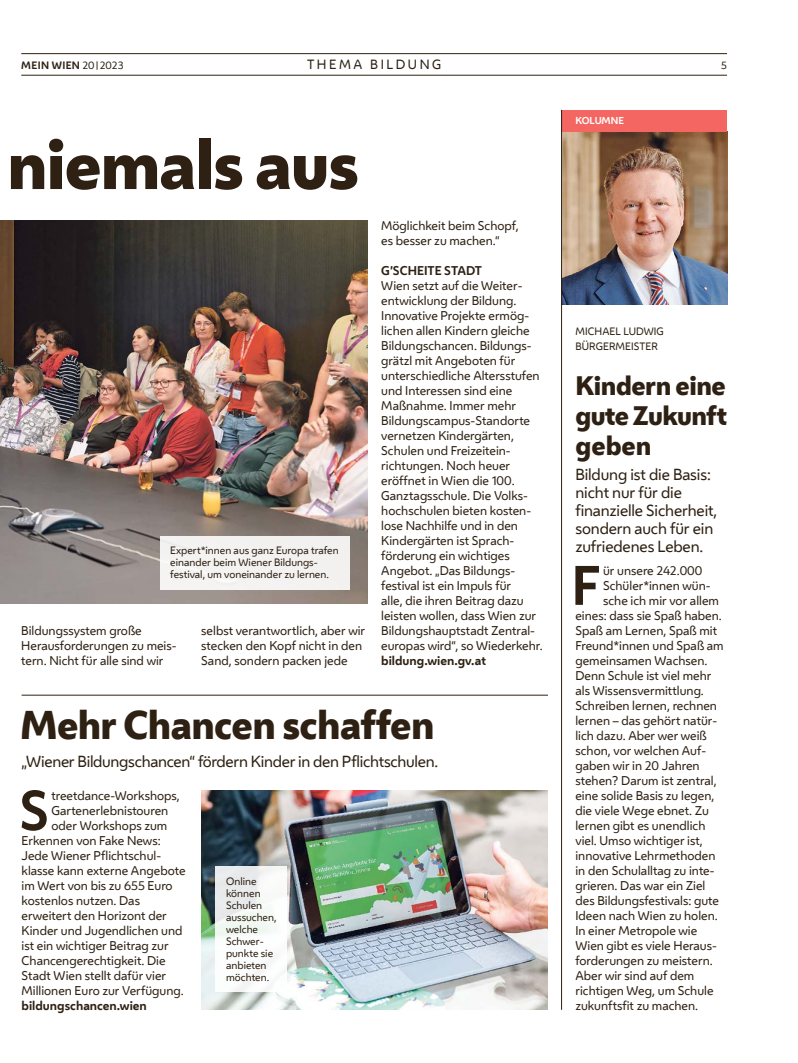
<style>
.page{position:relative;width:798px;height:1063px;background:#fff}
.page>*{position:absolute;margin:0;border:0;box-sizing:border-box;transform-origin:0 0}
.t1{font:800 65px "Wiener Melange";letter-spacing:-.02em;color:#2e2113}
.FT_FT_Initial3{font:700 51.88px "Wiener Melange";color:#2e2113}
.HL_Header_24pt{font:800 37.5px "Wiener Melange";letter-spacing:-.015em;color:#2e2113}
.HL_Header_20pt{font:800 25px/30px "Wiener Melange";letter-spacing:-.02em;color:#2e2113;text-align:justify}
.HL_VS_12pt{font:15px/18px "Wiener Melange";letter-spacing:-.01em;color:#2e2113}
.t2{font:12.5px "Wiener Melange";color:#2e2113}
.FT_FT_Initial3-2{font:11.88px "Wiener Melange";color:#2e2113}
.FT_FT{font:11.88px/15px "Wiener Melange";color:#2e2113}
.FT_FT-2{font:700 11.88px "Wiener Melange";color:#2e2113}
.FT_FT_Info_bold{font:700 11.88px "Wiener Melange";color:#2e2113}
.FT_Zwischentitel{font:700 11.88px "Wiener Melange";color:#2e2113}
.FT_Bildunterschrift{font:10px/12px "Wiener Melange";color:#2e2113}
.Spalte_Infobox_Spalte_Header_UeZ{font:10px/15px "Wiener Melange";letter-spacing:.01em;color:#2e2113}
.t3{font:700 10px "Wiener Melange";letter-spacing:.035em;color:#2e2113}
.Spalte_Infobox_Spalte_Markerl{font:700 9.38px "Wiener Melange";letter-spacing:-.005em;color:#fff}
.s1{font-weight:400}
.s2{font-weight:400;font-size:7.5px}
</style>
<div class="page">
<hr style="left:21px;top:75px;width:705px;height:1px;background:#2e2113">
<hr style="left:21px;top:53px;width:705px;height:1px;background:#2e2113">
<img style="left:0;top:220px;width:367px;height:384px">
<img style="left:562px;top:132px;width:164px;height:173px">
<div style="left:561px;top:110px;width:165px;height:22px;background:#f46661"></div>
<hr style="left:561px;top:110px;width:1px;height:900px;background:#2e2113">
<div style="left:159px;top:536px;width:190px;height:53px;background:#f3f2f1"></div>
<hr style="left:22px;top:695px;width:525px;height:1px;background:#2e2113">
<img style="left:201px;top:791px;width:346px;height:219px">
<div style="left:215px;top:867px;width:72px;height:125px;background:linear-gradient(to right,#eff2f2,#fbfcfb)"></div>
<p class="t3" style="left:21px;top:57px;width:104px">MEIN WIEN <span class="s1">20</span><span class="s2">|</span><span class="s1">2023</span></p>
<p class="t2" style="left:307px;top:55px;width:22px">Thema</p>
<p class="t2" style="left:370px;top:55px;width:22px">Bildung</p>
<p class="FT_Bildunterschrift" style="left:721px;top:59px;width:7px">5</p>
<h1 class="t1" style="left:7px;top:120px;width:353px">niemals aus</h1>
<p class="FT_Bildunterschrift" style="left:170px;top:544px;width:170px">Expert*innen aus ganz Europa trafen einander beim Wiener Bildungs&shy;festival, um voneinander zu lernen.</p>
<p class="FT_FT" style="left:21px;top:622px;width:157px">Bildungssystem große<br>Herausforderungen zu meis&shy;tern. Nicht für alle sind wir</p>
<p class="FT_FT" style="left:201px;top:622px;width:165px">selbst verantwortlich, aber wir stecken den Kopf nicht in den<br>Sand, sondern packen jede</p>
<p class="FT_FT" style="left:381px;top:217px;width:139px">Möglichkeit beim Schopf, es besser zu machen.“</p>
<p class="FT_Zwischentitel" style="left:381px;top:260px;width:102px">G’SCHEITE STADT</p>
<p class="FT_FT" style="left:381px;top:277px;width:163px">Wien setzt auf die Weiter&shy;entwicklung der Bildung.<br>Innovative Projekte ermög&shy;lichen allen Kindern gleiche<br>Bildungschancen. Bildungs&shy;grätzl mit Angeboten für unterschiedliche Altersstufen und Interessen sind eine<br>Maßnahme. Immer mehr<br>Bildungscampus-Standorte vernetzen Kindergärten,<br>Schulen und Freizeitein&shy;richtungen. Noch heuer eröffnet in Wien die 100.<br>Ganztagsschule. Die Volks&shy;hochschulen bieten kosten&shy;lose Nachhilfe und in den<br>Kindergärten ist Sprach&shy;förderung ein wichtiges<br>Angebot. „Das Bildungs&shy;festival ist ein Impuls für<br>alle, die ihren Beitrag dazu leisten wollen, dass Wien zur<br>Bildungshauptstadt Zentral&shy;europas wird“, so Wiederkehr.</p>
<p class="FT_FT_Info_bold" style="left:381px;top:650px;width:106px">bildung.wien.gv.at</p>
<h1 class="HL_Header_24pt" style="left:20px;top:699px;width:415px">Mehr Chancen schaffen</h1>
<p class="HL_VS_12pt" style="left:22px;top:751px;width:418px">„Wiener Bildungschancen“ fördern Kinder in den Pflichtschulen.</p>
<p class="FT_FT_Initial3" style="left:19px;top:767px;width:31px">S</p>
<p class="FT_FT_Initial3-2" style="left:51px;top:786px;width:130px">treetdance-Workshops,</p>
<p class="FT_FT_Initial3-2" style="left:51px;top:801px;width:118px">Gartenerlebnistouren</p>
<p class="FT_FT_Initial3-2" style="left:51px;top:816px;width:117px">oder Workshops zum</p>
<p class="FT_FT_Initial3-2" style="left:22px;top:831px;width:141px">Erkennen von Fake News:</p>
<p class="FT_FT_Initial3-2" style="left:22px;top:846px;width:141px">Jede Wiener Pflichtschul-</p>
<p class="FT_FT_Initial3-2" style="left:22px;top:861px;width:165px">klasse kann externe Angebote</p>
<p class="FT_FT_Initial3-2" style="left:22px;top:876px;width:152px">im Wert von bis zu 655 Euro</p>
<p class="FT_FT_Initial3-2" style="left:22px;top:891px;width:120px">kostenlos nutzen. Das</p>
<p class="FT_FT_Initial3-2" style="left:22px;top:906px;width:147px">erweitert den Horizont der</p>
<p class="FT_FT_Initial3-2" style="left:22px;top:921px;width:162px">Kinder und Jugendlichen und</p>
<p class="FT_FT_Initial3-2" style="left:22px;top:936px;width:148px">ist ein wichtiger Beitrag zur</p>
<p class="FT_FT_Initial3-2" style="left:22px;top:951px;width:145px">Chancengerechtigkeit. Die</p>
<p class="FT_FT_Initial3-2" style="left:22px;top:966px;width:146px">Stadt Wien stellt dafür vier</p>
<p class="FT_FT_Initial3-2" style="left:22px;top:981px;width:164px">Millionen Euro zur Verfügung.</p>
<p class="FT_FT-2" style="left:22px;top:995px;width:127px">bildungschancen.wien</p>
<p class="FT_Bildunterschrift" style="left:226px;top:875px;width:52px">Online können<br>Schulen aussuchen, welche<br>Schwer&shy;punkte sie anbieten möchten.</p>
<h1 class="Spalte_Infobox_Spalte_Markerl" style="left:575px;top:113px;width:50px">KOLUMNE</h1>
<p class="Spalte_Infobox_Spalte_Header_UeZ" style="left:575px;top:323px;width:90px">MICHAEL LUDWIG<br>BÜRGERMEISTER</p>
<h1 class="HL_Header_20pt" style="left:575px;top:371px;width:153px">Kindern eine gute Zukunft geben</h1>
<p class="HL_VS_12pt" style="left:575px;top:465px;width:143px">Bildung ist die Basis: nicht nur für die finanzielle Sicherheit, sondern auch für ein zufriedenes Leben.</p>
<p class="FT_FT_Initial3" style="left:571px;top:542px;width:30px">F</p>
<p class="FT_FT_Initial3-2" style="left:602px;top:561px;width:101px">ür unsere 242.000</p>
<p class="FT_FT_Initial3-2" style="left:602px;top:576px;width:109px">Schüler*innen wün-</p>
<p class="FT_FT_Initial3-2" style="left:602px;top:591px;width:117px">sche ich mir vor allem</p>
<p class="FT_FT_Initial3-2" style="left:575px;top:606px;width:148px">eines: dass sie Spaß haben.</p>
<p class="FT_FT_Initial3-2" style="left:575px;top:621px;width:143px">Spaß am Lernen, Spaß mit</p>
<p class="FT_FT_Initial3-2" style="left:575px;top:636px;width:150px">Freund*innen und Spaß am</p>
<p class="FT_FT_Initial3-2" style="left:575px;top:651px;width:134px">gemeinsamen Wachsen.</p>
<p class="FT_FT_Initial3-2" style="left:575px;top:666px;width:137px">Denn Schule ist viel mehr</p>
<p class="FT_FT_Initial3-2" style="left:575px;top:681px;width:130px">als Wissensvermittlung.</p>
<p class="FT_FT_Initial3-2" style="left:575px;top:696px;width:143px">Schreiben lernen, rechnen</p>
<p class="FT_FT_Initial3-2" style="left:575px;top:711px;width:143px">lernen – das gehört natür-</p>
<p class="FT_FT_Initial3-2" style="left:575px;top:726px;width:133px">lich dazu. Aber wer weiß</p>
<p class="FT_FT_Initial3-2" style="left:575px;top:741px;width:132px">schon, vor welchen Auf-</p>
<p class="FT_FT_Initial3-2" style="left:575px;top:756px;width:126px">gaben wir in 20 Jahren</p>
<p class="FT_FT_Initial3-2" style="left:575px;top:771px;width:143px">stehen? Darum ist zentral,</p>
<p class="FT_FT_Initial3-2" style="left:575px;top:786px;width:140px">eine solide Basis zu legen,</p>
<p class="FT_FT_Initial3-2" style="left:575px;top:801px;width:135px">die viele Wege ebnet. Zu</p>
<p class="FT_FT_Initial3-2" style="left:575px;top:816px;width:131px">lernen gibt es unendlich</p>
<p class="FT_FT_Initial3-2" style="left:575px;top:831px;width:129px">viel. Umso wichtiger ist,</p>
<p class="FT_FT_Initial3-2" style="left:575px;top:846px;width:142px">innovative Lehrmethoden</p>
<p class="FT_FT_Initial3-2" style="left:575px;top:861px;width:139px">in den Schulalltag zu inte-</p>
<p class="FT_FT_Initial3-2" style="left:575px;top:876px;width:131px">grieren. Das war ein Ziel</p>
<p class="FT_FT_Initial3-2" style="left:575px;top:891px;width:145px">des Bildungsfestivals: gute</p>
<p class="FT_FT_Initial3-2" style="left:575px;top:906px;width:144px">Ideen nach Wien zu holen.</p>
<p class="FT_FT_Initial3-2" style="left:575px;top:921px;width:123px">In einer Metropole wie</p>
<p class="FT_FT_Initial3-2" style="left:575px;top:936px;width:143px">Wien gibt es viele Heraus-</p>
<p class="FT_FT_Initial3-2" style="left:575px;top:951px;width:139px">forderungen zu meistern.</p>
<p class="FT_FT_Initial3-2" style="left:575px;top:966px;width:120px">Aber wir sind auf dem</p>
<p class="FT_FT_Initial3-2" style="left:575px;top:981px;width:140px">richtigen Weg, um Schule</p>
<p class="FT_FT_Initial3-2" style="left:575px;top:996px;width:124px">zukunftsfit zu machen.</p>
</div>
